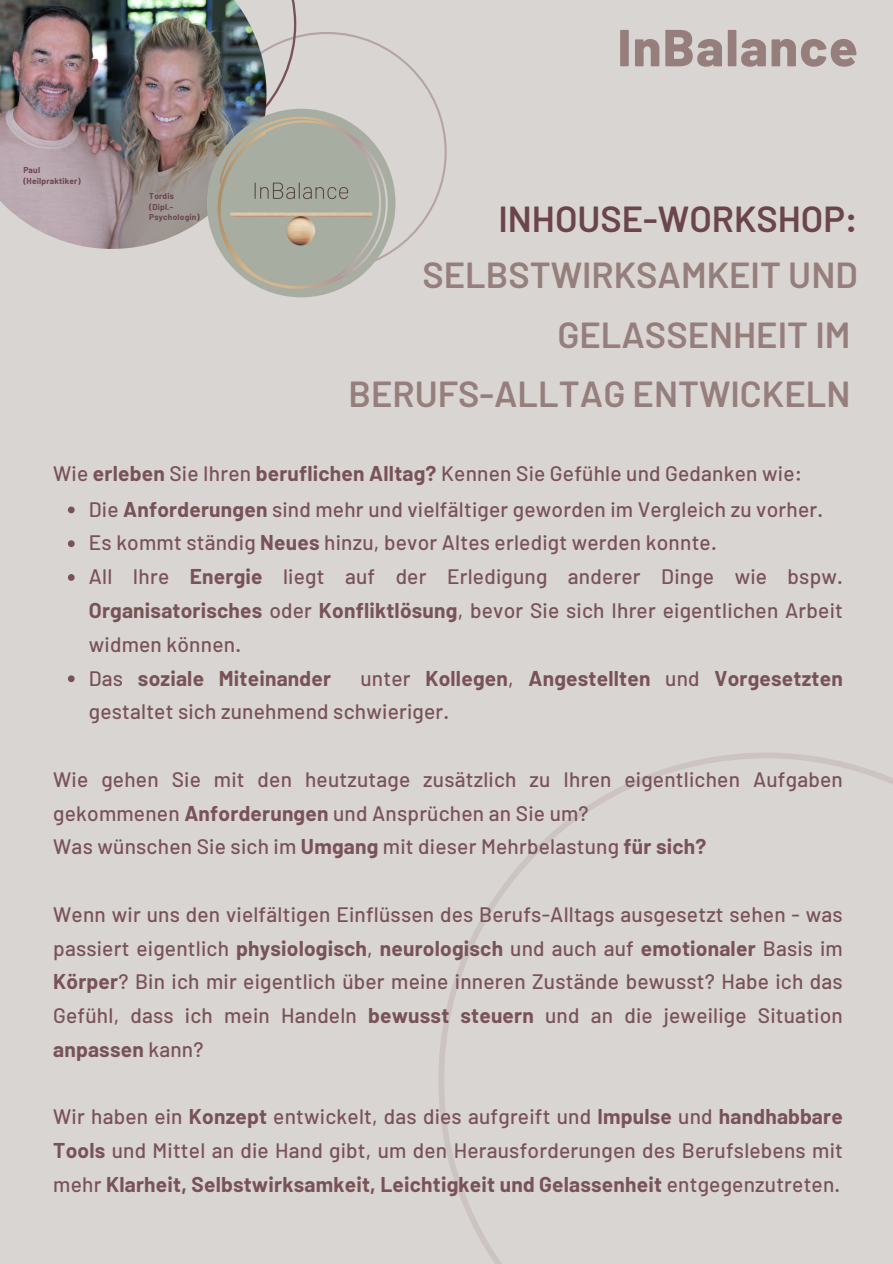
<style>
.page{position:relative;width:893px;height:1264px;background:#fff}
.page>*{position:absolute;margin:0;border:0;box-sizing:border-box;transform-origin:0 0}
.t1{font:800 52.05px "Barlow";letter-spacing:.025em;color:#967e7c}
.t2{font:600 36.15px/59.6px "Barlow";color:#967e7c;text-align:right}
.t3{font:600 36.15px "Barlow";color:#6b454a}
.t4{font:500 20.85px/33.8px "Barlow";letter-spacing:.01em;color:#795257;text-align:justify}
.t5{font:700 20.85px "Barlow";letter-spacing:.01em;color:#795257}
.t6{font:700 8.25px/10.4px "Barlow";letter-spacing:.025em;color:#6b454a}
.s1{font-weight:700}
.s2{font-weight:500}
</style>
<div class="page">
<div style="left:0;top:0;width:892px;height:1263px;background:#d8d5d3"></div>
<svg style="left:68px;top:506px;width:7px;height:7px"></svg>
<svg style="left:68px;top:540px;width:7px;height:7px"></svg>
<svg style="left:68px;top:574px;width:7px;height:7px"></svg>
<svg style="left:68px;top:675px;width:7px;height:7px"></svg>
<svg style="left:219px;top:32px;width:227px;height:239px"></svg>
<svg style="left:266px;top:0;width:30px;height:116px"></svg>
<img style="left:0;top:0;width:266px;height:249px">
<img style="left:207px;top:109px;width:188px;height:188px;border-radius:50%">
<svg style="left:438px;top:753px;width:454px;height:510px"></svg>
<h2 class="t6" style="left:23px;top:165px;width:18px">Paul</h2>
<h3 class="t6" style="left:23px;top:175px;width:59px">(Heilpraktiker)</h3>
<p class="t6" style="left:149px;top:191px;width:26px">Tordis</p>
<p class="t6" style="left:149px;top:201px;width:52px">(Dipl.-<br>Psychologin)</p>
<h3 class="t1" style="left:617px;top:14px;width:242px">InBalance</h3>
<p class="t3" style="left:498px;top:196px;width:361px">INHOUSE-WORKSHOP:</p>
<h2 class="t2" style="left:348px;top:244px;width:510px">SELBSTWIRKSAMKEIT UND<br>GELASSENHEIT IM<br>BERUFS-ALLTAG ENTWICKELN</h2>
<p class="t4" style="left:53px;top:455px;width:750px">Wie <span class="s1">erleben</span> Sie Ihren <span class="s1">beruflichen Alltag?</span> Kennen Sie Gefühle und Gedanken wie:</p>
<p class="t4" style="left:89px;top:491px;width:735px">Die <span class="s1">Anforderungen</span> sind mehr und vielfältiger geworden im Vergleich zu vorher.</p>
<p class="t4" style="left:89px;top:525px;width:629px">Es kommt ständig <span class="s1">Neues</span> hinzu, bevor Altes erledigt werden konnte.</p>
<p class="t4" style="left:89px;top:559px;width:755px">All Ihre <span class="s1">Energie</span> liegt auf der Erledigung anderer Dinge wie bspw.<br><span class="s1">Organisatorisches</span> oder <span class="s1">Konfliktlösung</span>, bevor Sie sich Ihrer eigentlichen Arbeit widmen können.</p>
<p class="t5" style="left:89px;top:664px;width:244px"><span class="s2">Das</span> soziale Miteinander</p>
<p class="t5" style="left:360px;top:664px;width:484px"><span class="s2">unter</span> Kollegen<span class="s2">,</span> Angestellten <span class="s2">und</span> Vorgesetzten</p>
<p class="t4" style="left:89px;top:694px;width:362px">gestaltet sich zunehmend schwieriger.</p>
<p class="t4" style="left:53px;top:761px;width:791px;text-align:left">Wie gehen Sie mit den heutzutage zusätzlich zu Ihren eigentlichen Aufgaben gekommenen <span class="s1">Anforderungen</span> und Ansprüchen an Sie um?<br>Was wünschen Sie sich im <span class="s1">Umgang</span> mit dieser Mehrbelastung <span class="s1">für sich?</span></p>
<p class="t4" style="left:53px;top:896px;width:791px">Wenn wir uns den vielfältigen Einflüssen des Berufs-Alltags ausgesetzt sehen - was passiert eigentlich <span class="s1">physiologisch</span>, <span class="s1">neurologisch</span> und auch auf <span class="s1">emotionaler</span> Basis im <span class="s1">Körper</span>? Bin ich mir eigentlich über meine inneren Zustände bewusst? Habe ich das Gefühl, dass ich mein Handeln <span class="s1">bewusst steuern</span> und an die jeweilige Situation <span class="s1">anpassen</span> kann?</p>
<p class="t4" style="left:53px;top:1099px;width:791px">Wir haben ein <span class="s1">Konzept</span> entwickelt, das dies aufgreift und <span class="s1">Impulse</span> und <span class="s1">handhabbare Tools</span> und Mittel an die Hand gibt, um den Herausforderungen des Berufslebens mit mehr <span class="s1">Klarheit, Selbstwirksamkeit, Leichtigkeit und Gelassenheit</span> entgegenzutreten.</p>
</div>
